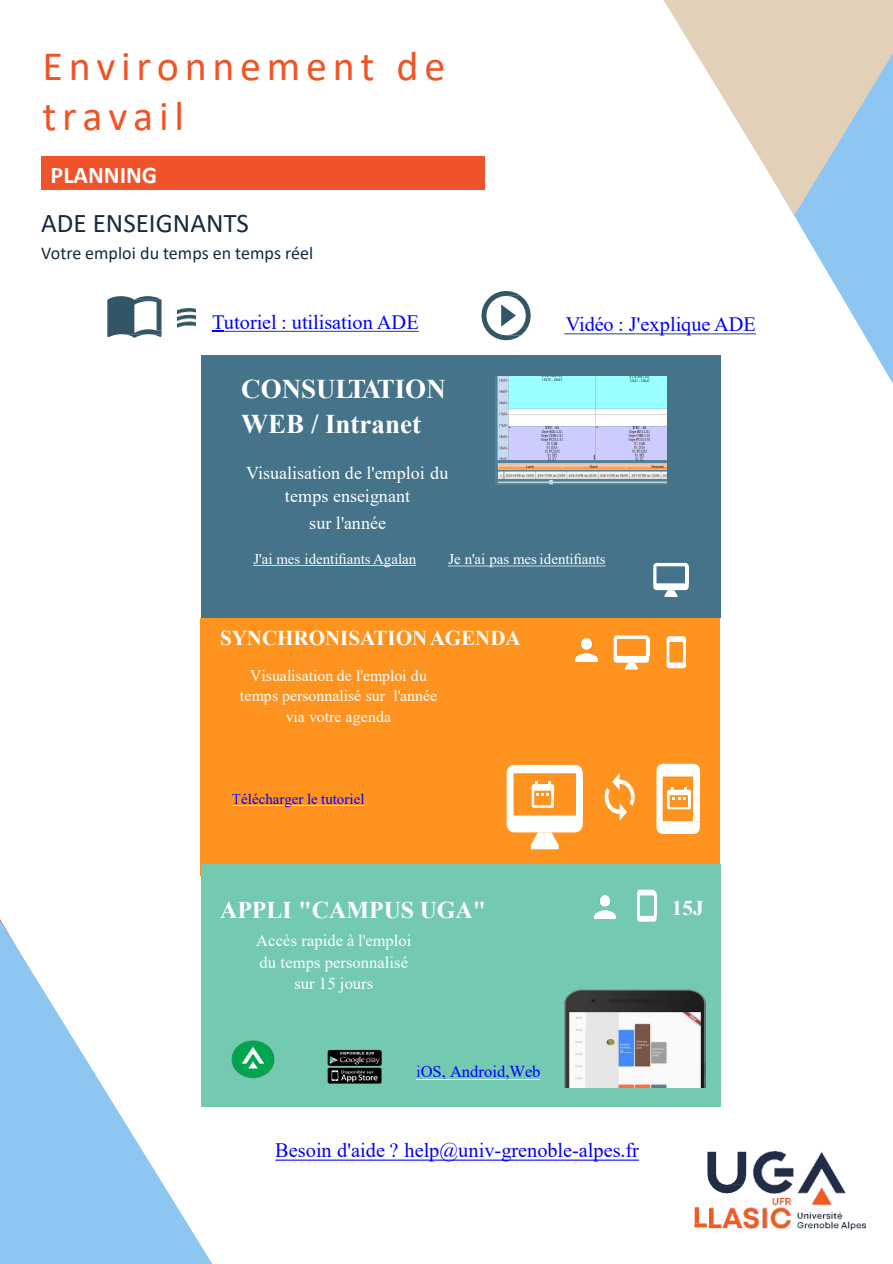
<style>
.page{position:relative;width:893px;height:1264px;background:#fff}
.page>*{position:absolute;margin:0;border:0;box-sizing:border-box;transform-origin:0 0}
.t1{font:42px/50.4px "Calibri";letter-spacing:.135em;color:#f05326}
.t2{font:700 27px "Times New Roman";color:#fff}
.t3{font:27px "Calibri";color:#162a40}
.t4{font:700 24px "Times New Roman";color:#fff}
.t5{font:700 24px "Calibri";letter-spacing:.005em;color:#fff}
.t6{font:700 21px "Times New Roman";color:#fff}
.t7{font:20.4px "Times New Roman";letter-spacing:-.005em;color:#00f}
.t8{font:18px/23.5px "Times New Roman";color:#fff;text-align:center}
.t9{font:18px "Calibri";color:#162a40}
.t10{font:16.5px/21.6px "Times New Roman";color:#fff;text-align:center}
.t11{font:16.5px "Times New Roman";color:#00f}
.t12{font:15.9px/20.5px "Times New Roman";color:#fff;text-align:center}
.t13{font:15px "Times New Roman";color:#fff}
.t14{font:15px "Times New Roman";color:#00f}
.s1{color:#fff}
</style>
<div class="page">
<svg style="left:707px;top:1151px;width:2px;height:30px"></svg>
<img style="left:709px;top:1151px;width:156px;height:77px">
<div style="left:694px;top:1206px;width:5px;height:17px;background:#f15a22"></div>
<svg style="left:694px;top:1223px;width:12px;height:4px"></svg>
<svg style="left:275px;top:1159px;width:364px;height:1px"></svg>
<div style="left:201px;top:355px;width:519px;height:263px;background:#44738a"></div>
<div style="left:200px;top:617px;width:520px;height:258px;background:#ff931f"></div>
<div style="left:201px;top:863px;width:519px;height:242px;background:#74cab1"></div>
<svg style="left:653px;top:562px;width:35px;height:34px"></svg>
<svg style="left:637px;top:889px;width:19px;height:32px"></svg>
<hr style="left:653px;top:895px;width:3px;height:20px;background:#fff">
<svg style="left:613px;top:635px;width:36px;height:34px"></svg>
<svg style="left:666px;top:636px;width:20px;height:32px"></svg>
<hr style="left:683px;top:642px;width:3px;height:20px;background:#fff">
<img style="left:575px;top:638px;width:22px;height:23px">
<img style="left:594px;top:895px;width:21px;height:22px">
<svg style="left:604px;top:773px;width:30px;height:47px"></svg>
<svg style="left:656px;top:763px;width:43px;height:70px"></svg>
<div style="left:693px;top:776px;width:6px;height:45px;background:#fff"></div>
<svg style="left:506px;top:764px;width:76px;height:85px"></svg>
<svg style="left:253px;top:565px;width:163px;height:1px"></svg>
<svg style="left:448px;top:565px;width:157px;height:1px"></svg>
<svg style="left:232px;top:805px;width:132px;height:1px"></svg>
<img style="left:564px;top:989px;width:142px;height:97px">
<hr style="left:416px;top:1078px;width:30px;height:1px;background:#fff">
<img style="left:231px;top:1040px;width:44px;height:38px">
<img style="left:327px;top:1049px;width:55px;height:35px">
<img style="left:178px;top:308px;width:17px;height:20px">
<svg style="left:564px;top:333px;width:116px;height:1px"></svg>
<svg style="left:481px;top:291px;width:49px;height:49px"></svg>
<svg style="left:107px;top:296px;width:54px;height:42px"></svg>
<svg style="left:212px;top:331px;width:207px;height:1px"></svg>
<img style="left:495px;top:376px;width:171px;height:108px">
<div style="left:41px;top:156px;width:443px;height:34px;background:#f0532a"></div>
<svg style="left:0;top:919px;width:212px;height:344px;fill:#8dcaf1"></svg>
<svg style="left:680px;top:215px;width:212px;height:169px"></svg>
<svg style="left:663px;top:0;width:229px;height:215px;fill:#e2d1b8"></svg>
<h1 class="t1" style="left:42px;top:40px;width:404px">Environnement de travail</h1>
<p class="t5" style="left:51px;top:158px;width:108px">PLANNING</p>
<p class="t3" style="left:41px;top:204px;width:209px">ADE ENSEIGNANTS</p>
<p class="t9" style="left:41px;top:241px;width:273px">Votre emploi du temps en temps réel</p>
<p class="t7" style="left:212px;top:307px;width:208px">Tutoriel : utilisation ADE</p>
<p class="t7" style="left:566px;top:310px;width:191px">Vidéo : J'explique ADE</p>
<p class="t2" style="left:241px;top:369px;width:206px">CONSULTATION</p>
<p class="t2" style="left:241px;top:405px;width:181px">WEB / Intranet</p>
<p class="t8" style="left:246px;top:460px;width:203px">Visualisation de l'emploi du temps enseignant</p>
<p class="t8" style="left:309px;top:510px;width:78px">sur l'année</p>
<p class="t13" style="left:253px;top:548px;width:164px">J'ai mes identifiants Agalan</p>
<p class="t13" style="left:448px;top:548px;width:159px">Je n'ai pas mes identifiants</p>
<p class="t6" style="left:220px;top:622px;width:302px">SYNCHRONISATIONAGENDA</p>
<p class="t12" style="left:240px;top:664px;width:199px">Visualisation de l'emploi du temps personnalisé sur l'année via votre agenda</p>
<p class="t14" style="left:232px;top:787px;width:134px"><span class="s1">T</span>élécharger le tutoriel</p>
<p class="t4" style="left:220px;top:892px;width:267px">APPLI "CAMPUS UGA"</p>
<p class="t10" style="left:256px;top:928px;width:157px">Accès rapide à l'emploi du temps personnalisé sur 15 jours</p>
<p class="t11" style="left:416px;top:1059px;width:126px"><span class="s1">i</span>OS, Android,Web</p>
<p class="t7" style="left:275px;top:1135px;width:365px">Besoin d'aide ? help@univ-grenoble-alpes.fr</p>
<p class="t6" style="left:671px;top:892px;width:33px">15J</p>
</div>
